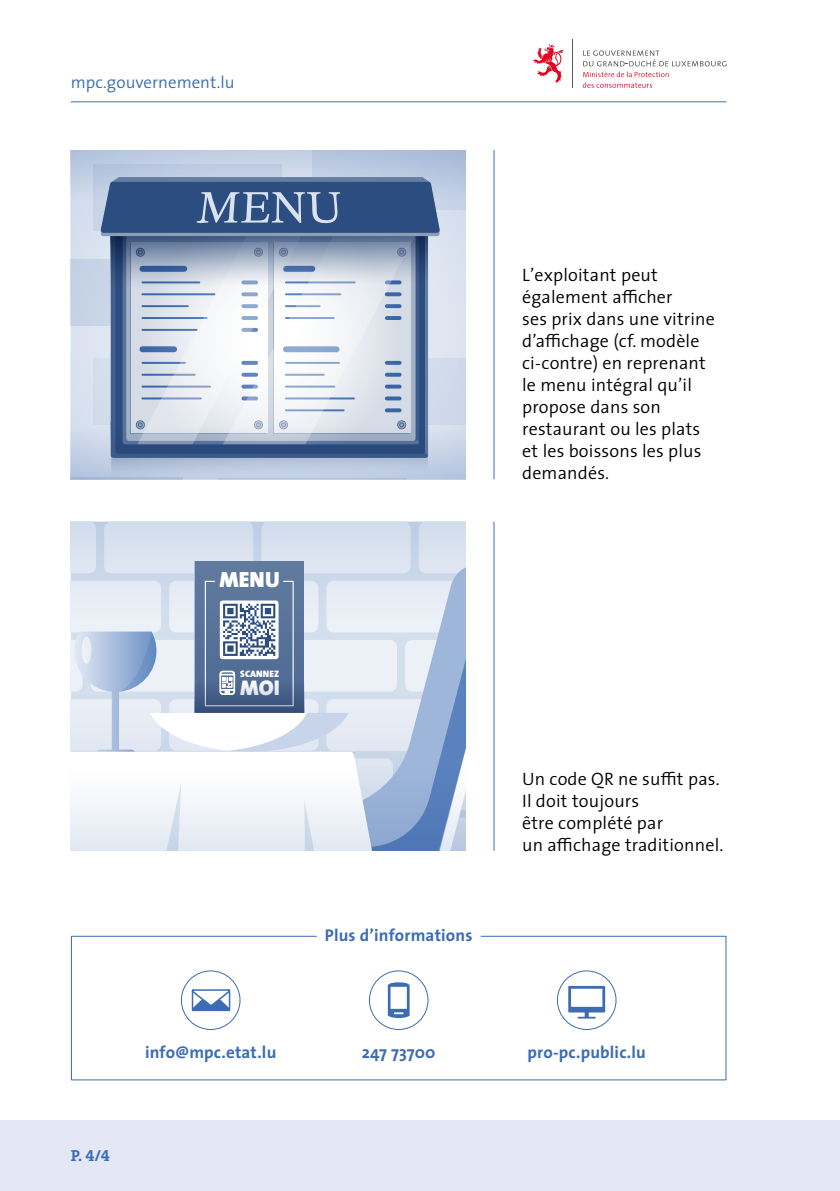
<style>
.page{position:relative;width:840px;height:1191px;background:#fff}
.page>*{position:absolute;margin:0;border:0;box-sizing:border-box;transform-origin:0 0}
.t1{font:22.2px "The Sans Black Caps";color:#fff}
.t2{font:21.4px "The Sans Black Caps";color:#fff}
.t3{font:300 18px/22px "The Sans";letter-spacing:.01em;color:#000}
.t4{font:700 17px "The Sans";letter-spacing:.01em;color:#3c6cb3}
.t5{font:300 17px "The Sans";color:#3c6cb3}
.t6{font:16px "The Serif Bold Caps";color:#3c6cb3}
.t7{font:900 9.4px "The Sans";color:#fff}
</style>
<div class="page">
<div style="left:0;top:1120px;width:839px;height:71px;background:#e4e7f6"></div>
<svg style="left:70px;top:935px;width:656px;height:146px"></svg>
<svg style="left:533px;top:44px;width:30px;height:39px"></svg>
<hr style="left:571px;top:40px;width:1px;height:48px;background:#5a5a59">
<svg style="left:582px;top:50px;width:144px;height:38px"></svg>
<hr style="left:71px;top:101px;width:655px;height:1px;background:#3c6cb3">
<svg style="left:71px;top:198px;width:394px;height:228px;background:#ced8e8"></svg>
<svg style="left:71px;top:150px;width:394px;height:48px;background:#bccae1"></svg>
<svg style="left:115px;top:190px;width:310px;height:263px;background:#2e4f80"></svg>
<svg style="left:123px;top:301px;width:79px;height:125px;background:#c8d2e0"></svg>
<svg style="left:202px;top:301px;width:216px;height:125px"></svg>
<svg style="left:100px;top:177px;width:339px;height:124px;background:#768bac"></svg>
<svg style="left:71px;top:426px;width:394px;height:53px;background:#99aac6"></svg>
<hr style="left:493px;top:150px;width:1px;height:329px;background:#3c6cb3">
<svg style="left:71px;top:522px;width:394px;height:58px;background:#d5deed"></svg>
<svg style="left:154px;top:565px;width:311px;height:15px;background:#d3ddec"></svg>
<div style="left:195px;top:562px;width:108px;height:154px;background:#60799e"></div>
<svg style="left:71px;top:580px;width:394px;height:184px"></svg>
<svg style="left:71px;top:764px;width:394px;height:86px"></svg>
<hr style="left:493px;top:522px;width:1px;height:328px;background:#3c6cb3">
<p class="t5" style="left:71px;top:68px;width:165px">mpc.gouvernement.lu</p>
<p class="t1" style="left:219px;top:561px;width:62px">MENU</p>
<p class="t7" style="left:240px;top:666px;width:40px">SCANNEZ</p>
<p class="t2" style="left:240px;top:669px;width:41px">MOI</p>
<p class="t4" style="left:325px;top:920px;width:149px">Plus d’informations</p>
<p class="t3" style="left:522px;top:263px;width:194px">L’exploitant peut également afficher<br>ses prix dans une vitrine d’affichage (cf. modèle ci-contre) en reprenant le menu intégral qu’il propose dans son restaurant ou les plats et les boissons les plus demandés.</p>
<p class="t3" style="left:522px;top:767px;width:203px">Un code QR ne suffit pas.<br>Il doit toujours<br>être complété par<br>un affichage traditionnel.</p>
<p class="t6" style="left:71px;top:1142px;width:40px">P. 4/4</p>
<p class="t4" style="left:145px;top:1037px;width:133px">info@mpc.etat.lu</p>
<p class="t4" style="left:361px;top:1037px;width:75px">247 73700</p>
<p class="t4" style="left:527px;top:1037px;width:120px">pro-pc.public.lu</p>
</div>
